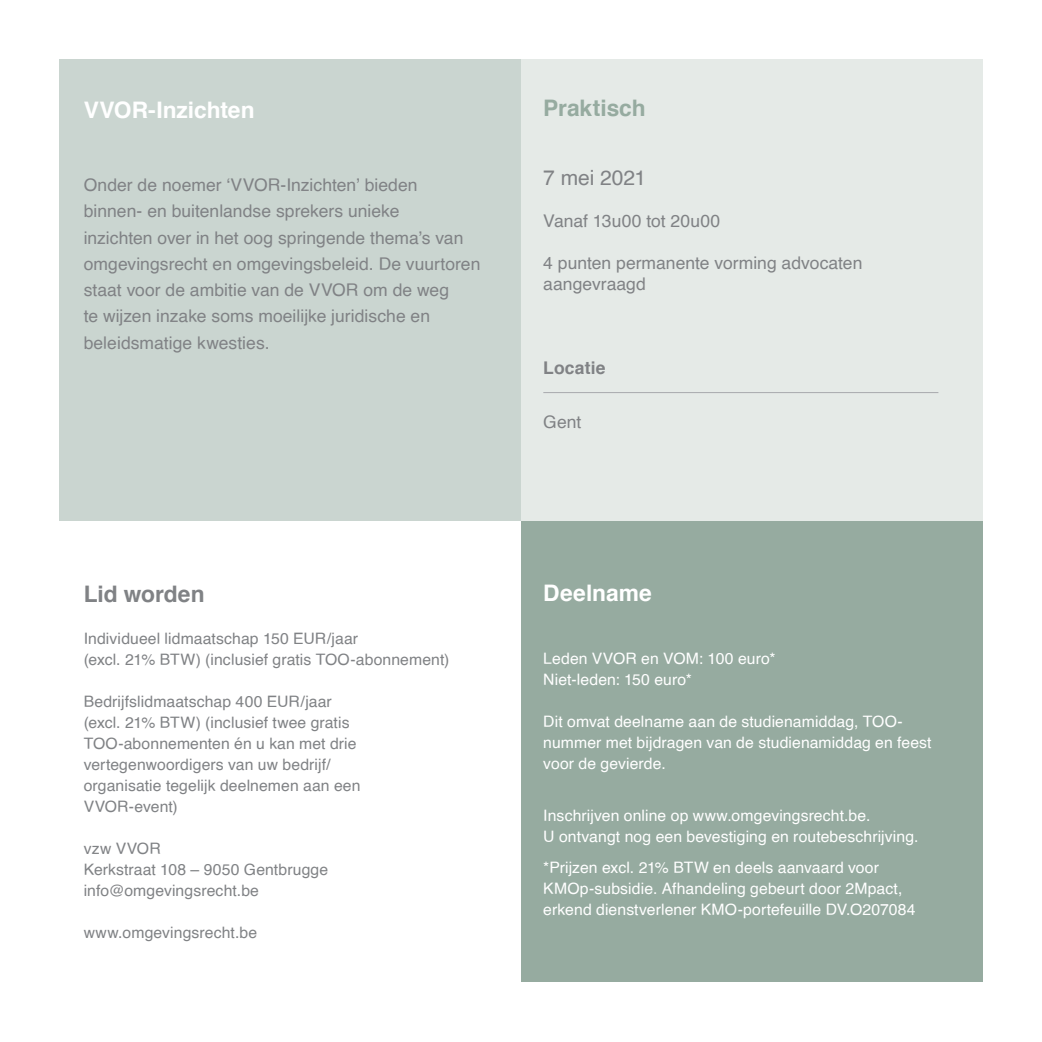
<style>
.page{position:relative;width:1042px;height:1042px;background:#fff}
.page>*{position:absolute;margin:0;border:0;box-sizing:border-box;transform-origin:0 0}
.t1{font:700 22.75px "Helvetica";color:#fff}
.t2{font:700 22.75px "Helvetica";color:#96aba0}
.t3{font:700 22.75px "Helvetica";color:#808285}
.t4{font:21px "Helvetica";letter-spacing:-.005em;color:#808285}
.t5{font:17.5px/26.2px "Helvetica";color:#808285}
.t6{font:700 17.5px "Helvetica";letter-spacing:.01em;color:#808285}
.t7{font:15.75px/21px "Helvetica";letter-spacing:.005em;color:#fff}
.t8{font:15.75px "Helvetica";letter-spacing:.005em;color:#808285}
</style>
<div class="page">
<div style="left:60px;top:60px;width:461px;height:461px;background:#cad5d0"></div>
<div style="left:521px;top:60px;width:461px;height:461px;background:#e5eae7"></div>
<hr style="left:543px;top:392px;width:395px;height:1px;background:#a8a9ad">
<div style="left:521px;top:521px;width:461px;height:460px;background:#96aba0"></div>
<p class="t1" style="left:84px;top:91px;width:173px">VVOR-Inzichten</p>
<p class="t5" style="left:84px;top:172px;width:398px">Onder de noemer ‘VVOR-Inzichten’ bieden binnen- en buitenlandse sprekers unieke<br>inzichten over in het oog springende thema’s van omgevingsrecht en omgevingsbeleid. De vuurtoren staat voor de ambitie van de VVOR om de weg<br>te wijzen inzake soms moeilijke juridische en beleidsmatige kwesties.</p>
<p class="t3" style="left:84px;top:575px;width:123px">Lid worden</p>
<p class="t8" style="left:84px;top:626px;width:276px">Individueel lidmaatschap 150 EUR/jaar</p>
<p class="t8" style="left:84px;top:647px;width:367px">(excl. 21% BTW) (inclusief gratis TOO-abonnement)</p>
<p class="t8" style="left:84px;top:689px;width:250px">Bedrijfslidmaatschap 400 EUR/jaar</p>
<p class="t8" style="left:84px;top:710px;width:267px">(excl. 21% BTW) (inclusief twee gratis</p>
<p class="t8" style="left:84px;top:731px;width:274px">TOO-abonnementen én u kan met drie</p>
<p class="t8" style="left:84px;top:752px;width:248px">vertegenwoordigers van uw bedrijf/</p>
<p class="t8" style="left:84px;top:773px;width:278px">organisatie tegelijk deelnemen aan een</p>
<p class="t8" style="left:84px;top:794px;width:96px">VVOR-event)</p>
<p class="t8" style="left:84px;top:836px;width:78px">vzw VVOR</p>
<p class="t8" style="left:84px;top:857px;width:246px">Kerkstraat 108 – 9050 Gentbrugge</p>
<p class="t8" style="left:84px;top:878px;width:177px">info@omgevingsrecht.be</p>
<p class="t8" style="left:84px;top:920px;width:175px">www.omgevingsrecht.be</p>
<p class="t2" style="left:543px;top:90px;width:104px">Praktisch</p>
<p class="t4" style="left:543px;top:161px;width:104px">7 mei 2021</p>
<p class="t5" style="left:543px;top:208px;width:178px">Vanaf 13u00 tot 20u00</p>
<p class="t5" style="left:543px;top:252px;width:321px;line-height:21px">4 punten permanente vorming advocaten aangevraagd</p>
<p class="t6" style="left:543px;top:353px;width:64px">Locatie</p>
<p class="t5" style="left:543px;top:409px;width:39px">Gent</p>
<p class="t1" style="left:543px;top:574px;width:110px">Deelname</p>
<p class="t7" style="left:543px;top:648px;width:234px">Leden VVOR en VOM: 100 euro*</p>
<p class="t7" style="left:543px;top:669px;width:150px">Niet-leden: 150 euro*</p>
<p class="t7" style="left:543px;top:711px;width:390px">Dit omvat deelname aan de studienamiddag, TOO&shy;nummer met bijdragen van de studienamiddag en feest voor de gevierde.</p>
<p class="t7" style="left:543px;top:805px;width:377px">Inschrijven online op www.omgevingsrecht.be.<br>U ontvangt nog een bevestiging en routebeschrijving.</p>
<p class="t7" style="left:543px;top:857px;width:374px">*Prijzen excl. 21% BTW en deels aanvaard voor<br>KMOp-subsidie. Afhandeling gebeurt door 2Mpact, erkend dienstverlener KMO-portefeuille DV.O207084</p>
</div>
